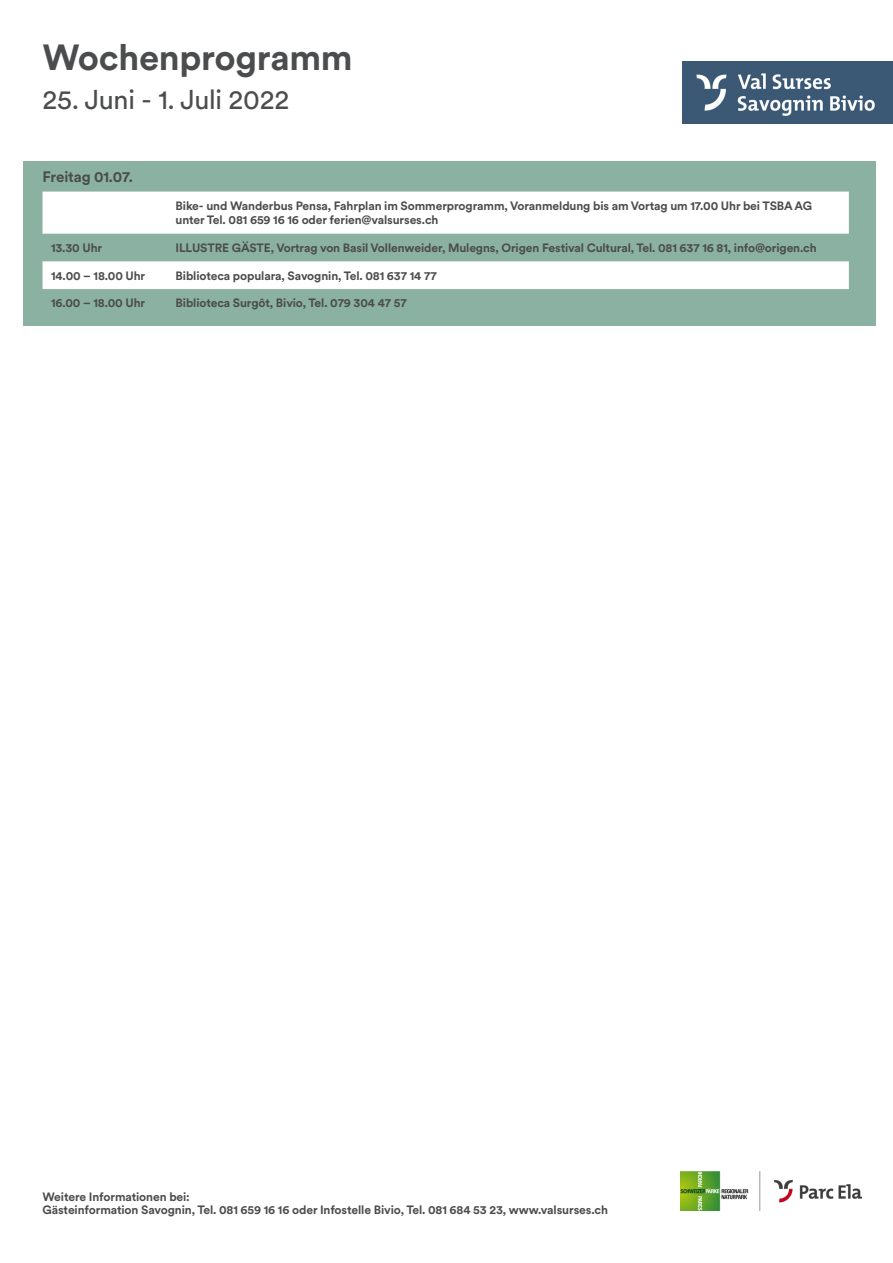
<style>
.page{position:relative;width:893px;height:1263px;background:#fff}
.page>*{position:absolute;margin:0;border:0;box-sizing:border-box;transform-origin:0 0}
.VK_Text{font:700 36px "Circulargraubuenden";letter-spacing:-.01em;color:#4b4c4d}
.VK_Text-2{font:27px "Circulargraubuenden";letter-spacing:-.01em;color:#4b4c4d}
.VK_Text-3{font:700 15px "Circulargraubuenden";letter-spacing:-.01em;color:#4b4c4d}
.VK_Text-4{font:700 12px/14.4px "Circulargraubuenden";letter-spacing:-.01em;color:#4b4c4d}
</style>
<div class="page">
<img style="left:680px;top:1171px;width:182px;height:40px">
<img style="left:682px;top:62px;width:211px;height:61px">
<div style="left:23px;top:162px;width:853px;height:164px;background:#8ab1a1"></div>
<svg style="left:43px;top:192px;width:806px;height:97px;fill:#fff"></svg>
<p class="VK_Text" style="left:43px;top:32px;width:312px">Wochenprogramm</p>
<p class="VK_Text-2" style="left:43px;top:81px;width:248px">25. Juni - 1. Juli 2022</p>
<p class="VK_Text-3" style="left:43px;top:167px;width:92px">Freitag 01.07.</p>
<p class="VK_Text-4" style="left:176px;top:198px;width:638px">Bike- und Wanderbus Pensa, Fahrplan im Sommerprogramm, Voranmeldung bis am Vortag um 17.00 Uhr bei TSBA AG unter Tel. 081 659 16 16 oder ferien@valsurses.ch</p>
<p class="VK_Text-4" style="left:51px;top:240px;width:53px">13.30 Uhr</p>
<p class="VK_Text-4" style="left:176px;top:240px;width:643px">ILLUSTRE GÄSTE, Vortrag von Basil Vollenweider, Mulegns, Origen Festival Cultural, Tel. 081 637 16 81, info@origen.ch</p>
<p class="VK_Text-4" style="left:51px;top:268px;width:96px">14.00 – 18.00 Uhr</p>
<p class="VK_Text-4" style="left:176px;top:268px;width:263px">Biblioteca populara, Savognin, Tel. 081 637 14 77</p>
<p class="VK_Text-4" style="left:51px;top:296px;width:96px">16.00 – 18.00 Uhr</p>
<p class="VK_Text-4" style="left:176px;top:296px;width:233px">Biblioteca Surgôt, Bivio, Tel. 079 304 47 57</p>
<p class="VK_Text-4" style="left:43px;top:1189px;width:149px">Weitere Informationen bei:</p>
<p class="VK_Text-4" style="left:43px;top:1202px;width:567px">Gästeinformation Savognin, Tel. 081 659 16 16 oder Infostelle Bivio, Tel. 081 684 53 23, www.valsurses.ch</p>
</div>
